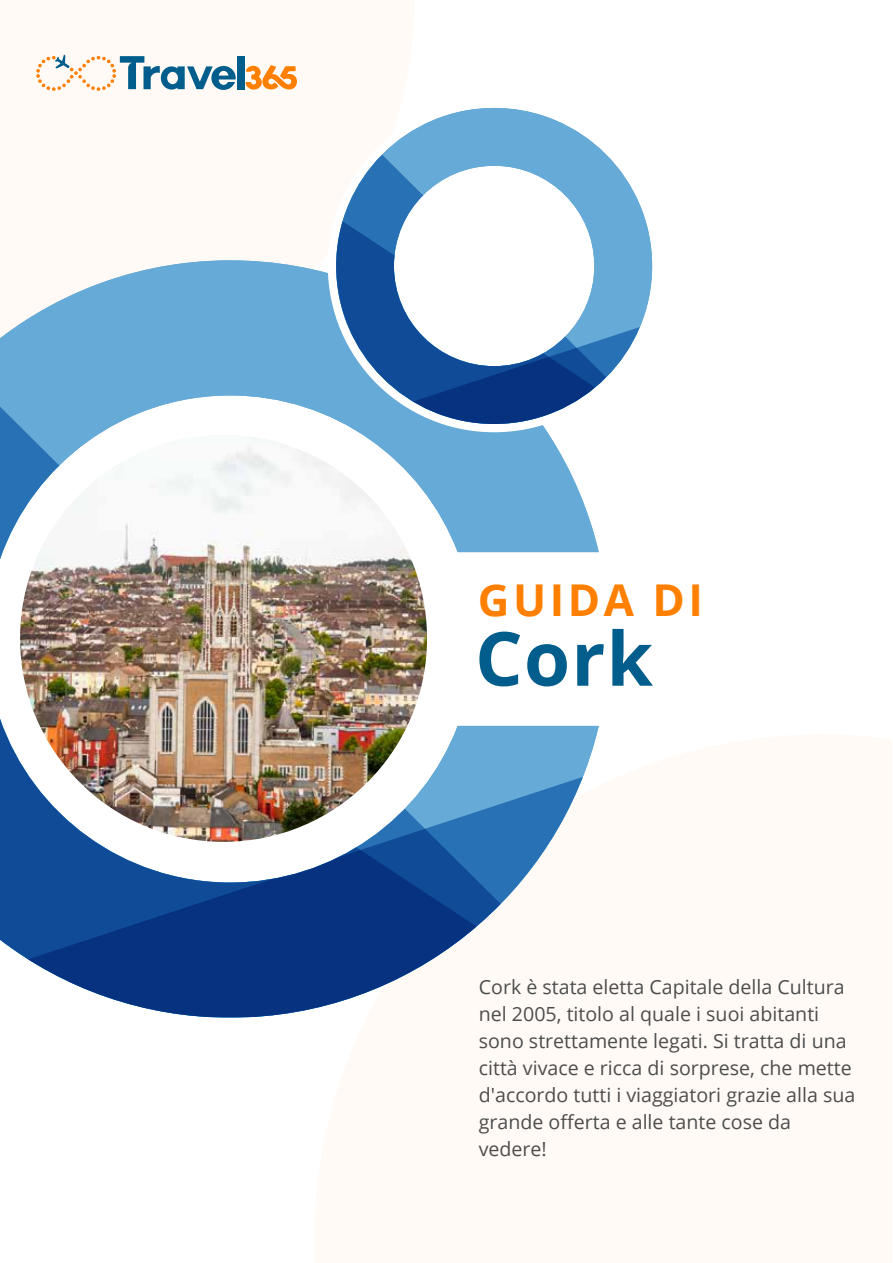
<style>
.page{position:relative;width:893px;height:1263px;background:#fff}
.page>*{position:absolute;margin:0;border:0;box-sizing:border-box;transform-origin:0 0}
.t1{font:700 74.7px "Open Sans";color:#005d8c}
.t2{font:700 43.8px "Open Sans";letter-spacing:.08em;color:#ff8000}
.t3{font:19.5px/27px "Open Sans";color:#4d4d4d}
</style>
<div class="page">
<svg style="left:0;top:260px;width:588px;height:255px;fill:#66aad7"></svg>
<img style="left:0;top:515px;width:599px;height:251px">
<svg style="left:0;top:766px;width:587px;height:251px"></svg>
<svg style="left:345px;top:108px;width:298px;height:105px;fill:#66aad7"></svg>
<svg style="left:336px;top:213px;width:316px;height:108px"></svg>
<svg style="left:336px;top:321px;width:307px;height:103px"></svg>
<div style="left:238px;top:56px;width:7px;height:33px;background:#005d8c"></div>
<svg style="left:36px;top:55px;width:200px;height:36px"></svg>
<svg style="left:246px;top:65px;width:51px;height:25px"></svg>
<h2 class="t2" style="left:478px;top:569px;width:227px">GUIDA DI</h2>
<h1 class="t1" style="left:475px;top:606px;width:179px">Cork</h1>
<p class="t3" style="left:479px;top:973px;width:378px">Cork è stata eletta Capitale della Cultura nel 2005, titolo al quale i suoi abitanti sono strettamente legati. Si tratta di una città vivace e ricca di sorprese, che mette d'accordo tutti i viaggiatori grazie alla sua grande offerta e alle tante cose da vedere!</p>
</div>
